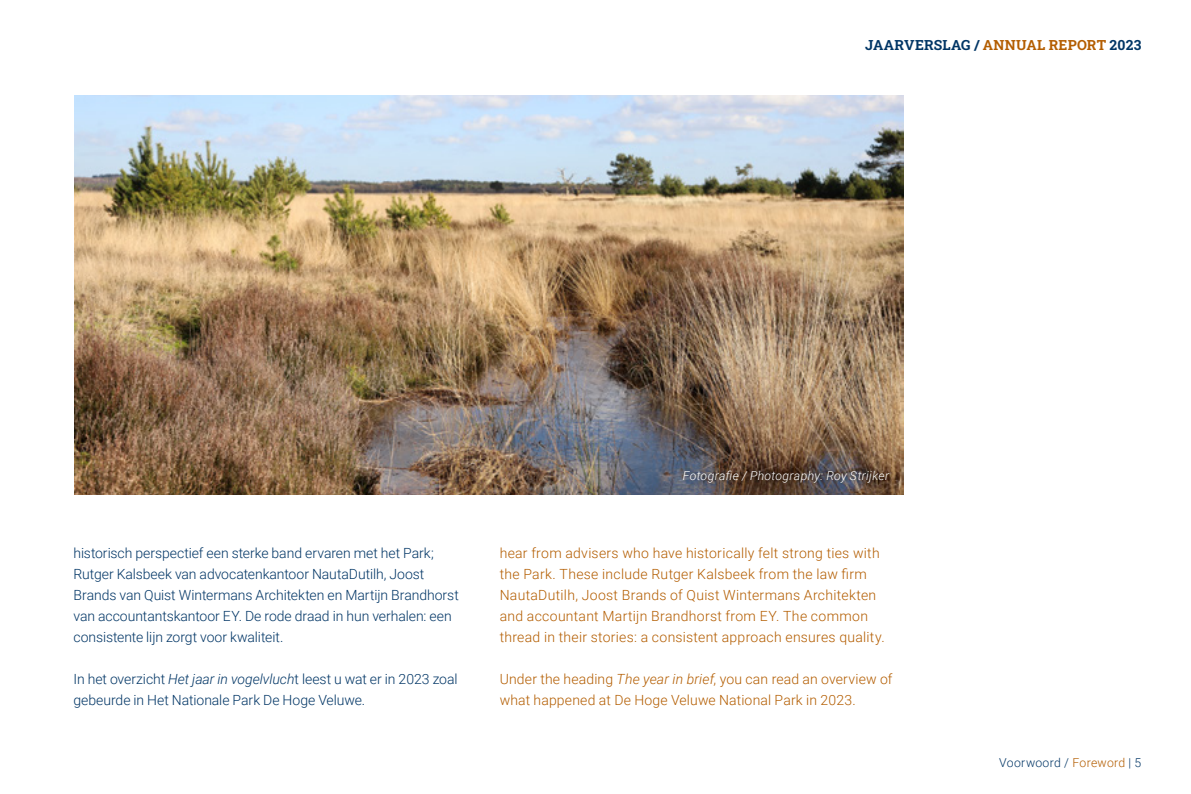
<style>
.page{position:relative;width:1191px;height:794px;background:#fff}
.page>*{position:absolute;margin:0;border:0;box-sizing:border-box;transform-origin:0 0}
.t1{font:300 14px/21px "Roboto";letter-spacing:.02em;color:#b35d00}
.t2{font:300 14px/21px "Roboto";letter-spacing:-.005em;color:#003565}
.t3{font:14px "Roboto Slab";letter-spacing:.015em;color:#003565}
.t4{font:italic 300 12.25px "Roboto";letter-spacing:.025em;color:#fff}
.t5{font:300 12.25px "Roboto";letter-spacing:.025em;color:#003565}
.s1{color:#b35d00}
.s2{font-style:italic}
</style>
<div class="page">
<img style="left:74px;top:95px;width:830px;height:399px">
<div style="left:678px;top:466px;width:215px;height:20px;background:#000;opacity:.36"></div>
<p class="t3" style="left:865px;top:35px;width:277px">JAARVERSLAG / <span class="s1">ANNUAL REPORT</span> 2023</p>
<p class="t2" style="left:73px;top:541px;width:387px">historisch perspectief een sterke band ervaren met het Park; Rutger Kalsbeek van advocatenkantoor NautaDutilh, Joost Brands van Quist Wintermans Architekten en Martijn Brandhorst van accountantskantoor EY. De rode draad in hun verhalen: een consistente lijn zorgt voor kwaliteit.</p>
<p class="t2" style="left:73px;top:667px;width:385px">In het overzicht <span class="s2">Het jaar in vogelvluch</span>t leest u wat er in 2023 zoal gebeurde in Het Nationale Park De Hoge Veluwe.</p>
<p class="t4" style="left:683px;top:467px;width:208px">Fotografie / Photography: Roy Strijker</p>
<p class="t1" style="left:500px;top:541px;width:386px">hear from advisers who have historically felt strong ties with the Park. These include Rutger Kalsbeek from the law firm NautaDutilh, Joost Brands of Quist Wintermans Architekten and accountant Martijn Brandhorst from EY. The common thread in their stories: a consistent approach ensures quality.</p>
<p class="t1" style="left:500px;top:667px;width:394px">Under the heading <span class="s2">The year in brief</span>, you can read an overview of what happened at De Hoge Veluwe National Park in 2023.</p>
<p class="t5" style="left:999px;top:754px;width:144px">Voorwoord / <span class="s1">Foreword</span> | 5</p>
</div>
